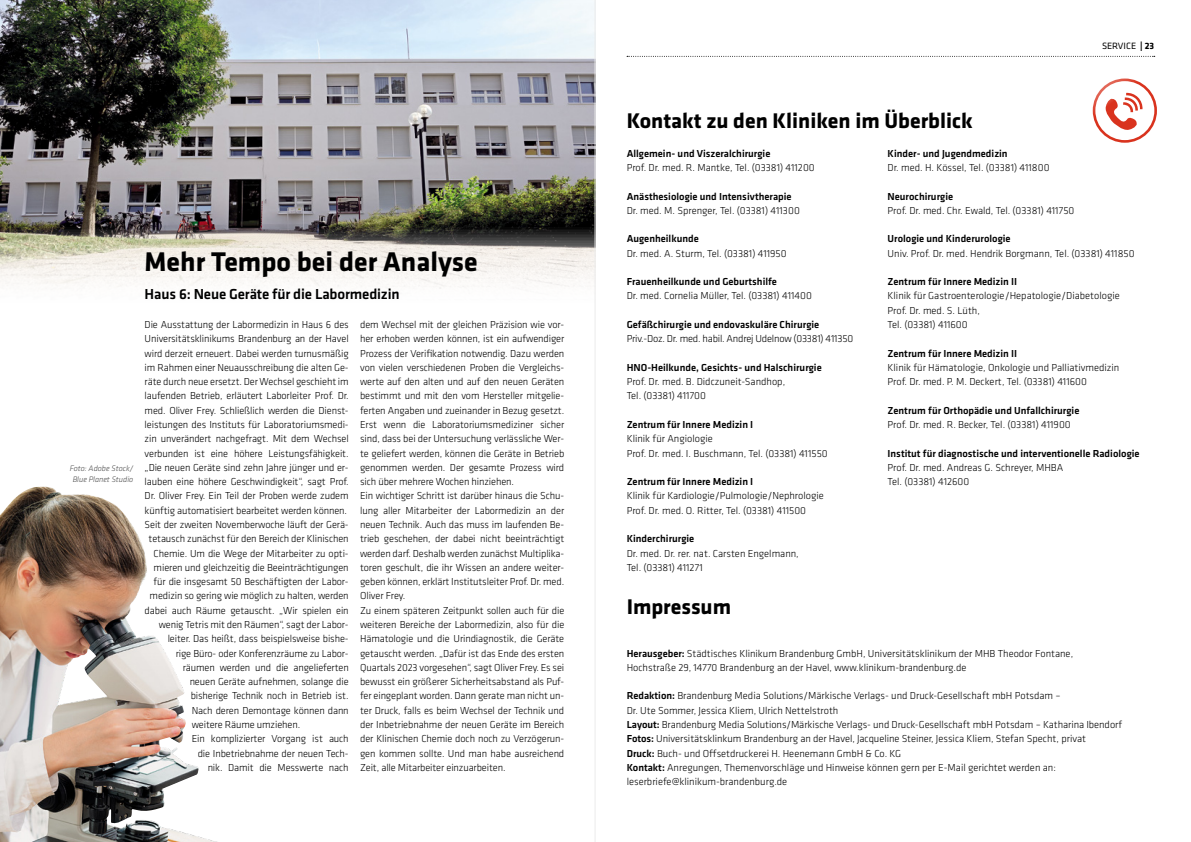
<style>
.page{position:relative;width:1191px;height:842px;background:#fff}
.page>*{position:absolute;margin:0;border:0;box-sizing:border-box;transform-origin:0 0}
.t1{font:700 28px "Klavika";color:#000}
.t2{font:700 22px "Klavika";color:#000}
.t3{font:500 15px "Klavika";letter-spacing:-.01em;color:#000}
.t4{font:300 10.5px/14.3px "Klavika";letter-spacing:-.01em;color:#000}
.t5{font:500 10.5px "Klavika";color:#000}
.t6{font:9.5px "Klavika";color:#000}
.t7{font:italic 300 8.2px/10.7px "Klavika";color:#464646;text-align:center}
.s1{font-weight:700}
.s2{font-weight:500}
</style>
<div class="page">
<img style="left:0;top:486px;width:217px;height:356px">
<img style="left:0;top:0;width:594px;height:289px">
<svg style="left:627px;top:56px;width:527px;height:1px"></svg>
<svg style="left:1092px;top:79px;width:65px;height:64px"></svg>
<hr style="left:594px;top:0;width:1px;height:842px;background:#ebebeb">
<p class="t7" style="left:70px;top:463px;width:65px">Foto: Adobe Stock/<br>Blue Planet Studio</p>
<h1 class="t1" style="left:145px;top:241px;width:334px">Mehr Tempo bei der Analyse</h1>
<h3 class="t3" style="left:145px;top:284px;width:256px">Haus 6: Neue Geräte für die Labormedizin</h3>
<p class="t4" style="left:145px;top:317px;width:206px">Die Ausstattung der Labormedizin in Haus 6 des</p>
<p class="t4" style="left:145px;top:332px;width:205px">Universitätsklinikums Brandenburg an der Havel</p>
<p class="t4" style="left:145px;top:346px;width:205px">wird derzeit erneuert. Dabei werden turnusmäßig</p>
<p class="t4" style="left:145px;top:360px;width:205px">im Rahmen einer Neuausschreibung die alten Ge-</p>
<p class="t4" style="left:145px;top:374px;width:206px">räte durch neue ersetzt. Der Wechsel geschieht im</p>
<p class="t4" style="left:145px;top:389px;width:206px">laufenden Betrieb, erläutert Laborleiter Prof. Dr.</p>
<p class="t4" style="left:145px;top:403px;width:205px">med. Oliver Frey. Schließlich werden die Dienst-</p>
<p class="t4" style="left:145px;top:417px;width:205px">leistungen des Instituts für Laboratoriumsmedi-</p>
<p class="t4" style="left:145px;top:432px;width:206px">zin unverändert nachgefragt. Mit dem Wechsel</p>
<p class="t4" style="left:145px;top:446px;width:206px">verbunden ist eine höhere Leistungsfähigkeit.</p>
<p class="t4" style="left:145px;top:460px;width:205px">„Die neuen Geräte sind zehn Jahre jünger und er-</p>
<p class="t4" style="left:145px;top:474px;width:205px">lauben eine höhere Geschwindigkeit“, sagt Prof.</p>
<p class="t4" style="left:145px;top:489px;width:205px">Dr. Oliver Frey. Ein Teil der Proben werde zudem</p>
<p class="t4" style="left:145px;top:503px;width:204px">künftig automatisiert bearbeitet werden können.</p>
<p class="t4" style="left:145px;top:517px;width:205px">Seit der zweiten Novemberwoche läuft der Gerä-</p>
<p class="t4" style="left:149px;top:531px;width:201px">tetausch zunächst für den Bereich der Klinischen</p>
<p class="t4" style="left:154px;top:546px;width:196px">Chemie. Um die Wege der Mitarbeiter zu opti-</p>
<p class="t4" style="left:154px;top:560px;width:197px">mieren und gleichzeitig die Beeinträchtigungen</p>
<p class="t4" style="left:154px;top:574px;width:196px">für die insgesamt 50 Beschäftigten der Labor-</p>
<p class="t4" style="left:150px;top:589px;width:200px">medizin so gering wie möglich zu halten, werden</p>
<p class="t4" style="left:145px;top:603px;width:206px">dabei auch Räume getauscht. „Wir spielen ein</p>
<p class="t4" style="left:159px;top:617px;width:191px">wenig Tetris mit den Räumen“, sagt der Labor-</p>
<p class="t4" style="left:168px;top:631px;width:182px">leiter. Das heißt, dass beispielsweise bishe-</p>
<p class="t4" style="left:176px;top:646px;width:174px">rige Büro- oder Konferenzräume zu Labor-</p>
<p class="t4" style="left:183px;top:660px;width:168px">räumen werden und die angelieferten</p>
<p class="t4" style="left:190px;top:674px;width:161px">neuen Geräte aufnehmen, solange die</p>
<p class="t4" style="left:191px;top:689px;width:160px">bisherige Technik noch in Betrieb ist.</p>
<p class="t4" style="left:192px;top:703px;width:159px">Nach deren Demontage können dann</p>
<p class="t4" style="left:192px;top:717px;width:110px">weitere Räume umziehen.</p>
<p class="t4" style="left:192px;top:731px;width:159px">Ein komplizierter Vorgang ist auch</p>
<p class="t4" style="left:198px;top:746px;width:153px">die Inbetriebnahme der neuen Tech-</p>
<p class="t4" style="left:208px;top:760px;width:142px">nik. Damit die Messwerte nach</p>
<p class="t4" style="left:360px;top:317px;width:206px">dem Wechsel mit der gleichen Präzision wie vor&shy;her erhoben werden können, ist ein aufwendiger Prozess der Verifikation notwendig. Dazu werden von vielen verschiedenen Proben die Vergleichs&shy;werte auf den alten und auf den neuen Geräten bestimmt und mit den vom Hersteller mitgelie&shy;ferten Angaben und zueinander in Bezug gesetzt.<br>Erst wenn die Laboratoriumsmediziner sicher sind, dass bei der Untersuchung verlässliche Wer&shy;te geliefert werden, können die Geräte in Betrieb genommen werden. Der gesamte Prozess wird sich über mehrere Wochen hinziehen.<br>Ein wichtiger Schritt ist darüber hinaus die Schu&shy;lung aller Mitarbeiter der Labormedizin an der neuen Technik. Auch das muss im laufenden Be&shy;trieb geschehen, der dabei nicht beeinträchtigt werden darf. Deshalb werden zunächst Multiplika&shy;toren geschult, die ihr Wissen an andere weiter&shy;geben können, erklärt Institutsleiter Prof. Dr. med.<br>Oliver Frey.<br>Zu einem späteren Zeitpunkt sollen auch für die weiteren Bereiche der Labormedizin, also für die Hämatologie und die Urindiagnostik, die Geräte getauscht werden. „Dafür ist das Ende des ersten Quartals 2023 vorgesehen“, sagt Oliver Frey. Es sei bewusst ein größerer Sicherheitsabstand als Puf&shy;fer eingeplant worden. Dann gerate man nicht un&shy;ter Druck, falls es beim Wechsel der Technik und der Inbetriebnahme der neuen Geräte im Bereich der Klinischen Chemie doch noch zu Verzögerun&shy;gen kommen sollte. Und man habe ausreichend Zeit, alle Mitarbeiter einzuarbeiten.</p>
<p class="t6" style="left:1102px;top:39px;width:54px">SERVICE <span class="s1">| 23</span></p>
<h2 class="t2" style="left:626px;top:105px;width:347px">Kontakt zu den Kliniken im Überblick</h2>
<p class="t5" style="left:887px;top:146px;width:122px">Kinder- und Jugendmedizin</p>
<p class="t4" style="left:887px;top:160px;width:163px">Dr. med. H. Kössel, Tel. (03381) 411800</p>
<p class="t5" style="left:887px;top:189px;width:67px">Neurochirurgie</p>
<p class="t4" style="left:887px;top:203px;width:188px">Prof. Dr. med. Chr. Ewald, Tel. (03381) 411750</p>
<p class="t5" style="left:887px;top:232px;width:125px">Urologie und Kinderurologie</p>
<p class="t4" style="left:887px;top:246px;width:248px">Univ. Prof. Dr. med. Hendrik Borgmann, Tel. (03381) 411850</p>
<p class="t5" style="left:887px;top:275px;width:131px">Zentrum für Innere Medizin II</p>
<p class="t4" style="left:887px;top:289px;width:234px">Klinik für Gastroenterologie/Hepatologie/Diabetologie<br>Prof. Dr. med. S. Lüth,<br>Tel. (03381) 411600</p>
<p class="t5" style="left:887px;top:346px;width:131px">Zentrum für Innere Medizin II</p>
<p class="t4" style="left:887px;top:360px;width:233px">Klinik für Hämatologie, Onkologie und Palliativmedizin<br>Prof. Dr. med. P. M. Deckert, Tel. (03381) 411600</p>
<p class="t5" style="left:887px;top:403px;width:193px">Zentrum für Orthopädie und Unfallchirurgie</p>
<p class="t4" style="left:887px;top:417px;width:185px">Prof. Dr. med. R. Becker, Tel. (03381) 411900</p>
<p class="t5" style="left:887px;top:446px;width:253px">Institut für diagnostische und interventionelle Radiologie</p>
<p class="t4" style="left:887px;top:460px;width:177px">Prof. Dr. med. Andreas G. Schreyer, MHBA<br>Tel. (03381) 412600</p>
<p class="t5" style="left:626px;top:146px;width:145px">Allgemein- und Viszeralchirurgie</p>
<p class="t4" style="left:626px;top:160px;width:190px">Prof. Dr. med. R. Mantke, Tel. (03381) 411200</p>
<p class="t5" style="left:626px;top:189px;width:166px">Anästhesiologie und Intensivtherapie</p>
<p class="t4" style="left:626px;top:203px;width:175px">Dr. med. M. Sprenger, Tel. (03381) 411300</p>
<p class="t5" style="left:626px;top:232px;width:74px">Augenheilkunde</p>
<p class="t4" style="left:626px;top:246px;width:161px">Dr. med. A. Sturm, Tel. (03381) 411950</p>
<p class="t5" style="left:626px;top:275px;width:152px">Frauenheilkunde und Geburtshilfe</p>
<p class="t4" style="left:626px;top:289px;width:187px">Dr. med. Cornelia Müller, Tel. (03381) 411400</p>
<p class="t5" style="left:626px;top:317px;width:194px">Gefäßchirurgie und endovaskuläre Chirurgie</p>
<p class="t4" style="left:626px;top:332px;width:228px">Priv.-Doz. Dr. med. habil. Andrej Udelnow (03381) 411350</p>
<p class="t5" style="left:626px;top:360px;width:197px">HNO-Heilkunde, Gesichts- und Halschirurgie</p>
<p class="t4" style="left:626px;top:374px;width:160px">Prof. Dr. med. B. Didczuneit-Sandhop,<br>Tel. (03381) 411700</p>
<p class="t5" style="left:626px;top:417px;width:128px">Zentrum für Innere Medizin I</p>
<p class="t4" style="left:626px;top:432px;width:203px">Klinik für Angiologie<br>Prof. Dr. med. I. Buschmann, Tel. (03381) 411550</p>
<p class="t5" style="left:626px;top:475px;width:128px">Zentrum für Innere Medizin I</p>
<p class="t4" style="left:626px;top:489px;width:199px">Klinik für Kardiologie/Pulmologie/Nephrologie<br>Prof. Dr. med. O. Ritter, Tel. (03381) 411500</p>
<p class="t5" style="left:626px;top:532px;width:69px">Kinderchirurgie</p>
<p class="t4" style="left:626px;top:546px;width:174px">Dr. med. Dr. rer. nat. Carsten Engelmann,<br>Tel. (03381) 411271</p>
<h2 class="t2" style="left:626px;top:590px;width:106px">Impressum</h2>
<p class="t4" style="left:626px;top:646px;width:448px"><span class="s2">Herausgeber:</span> Städtisches Klinikum Brandenburg GmbH, Universitätsklinikum der MHB Theodor Fontane,<br>Hochstraße 29, 14770 Brandenburg an der Havel, www.klinikum-brandenburg.de</p>
<p class="t4" style="left:626px;top:689px;width:497px"><span class="s2">Redaktion:</span> Brandenburg Media Solutions/Märkische Verlags- und Druck-Gesellschaft mbH Potsdam –<br>Dr. Ute Sommer, Jessica Kliem, Ulrich Nettelstroth<br><span class="s2">Layout:</span> Brandenburg Media Solutions/Märkische Verlags- und Druck-Gesellschaft mbH Potsdam – Katharina Ibendorf <span class="s2">Fotos:</span> Universitätsklinkum Brandenburg an der Havel, Jacqueline Steiner, Jessica Kliem, Stefan Specht, privat<br><span class="s2">Druck:</span> Buch- und Offsetdruckerei H. Heenemann GmbH &amp; Co. KG<br><span class="s2">Kontakt:</span> Anregungen, Themenvorschläge und Hinweise können gern per E-Mail gerichtet werden an: leserbriefe@klinikum-brandenburg.de</p>
</div>
